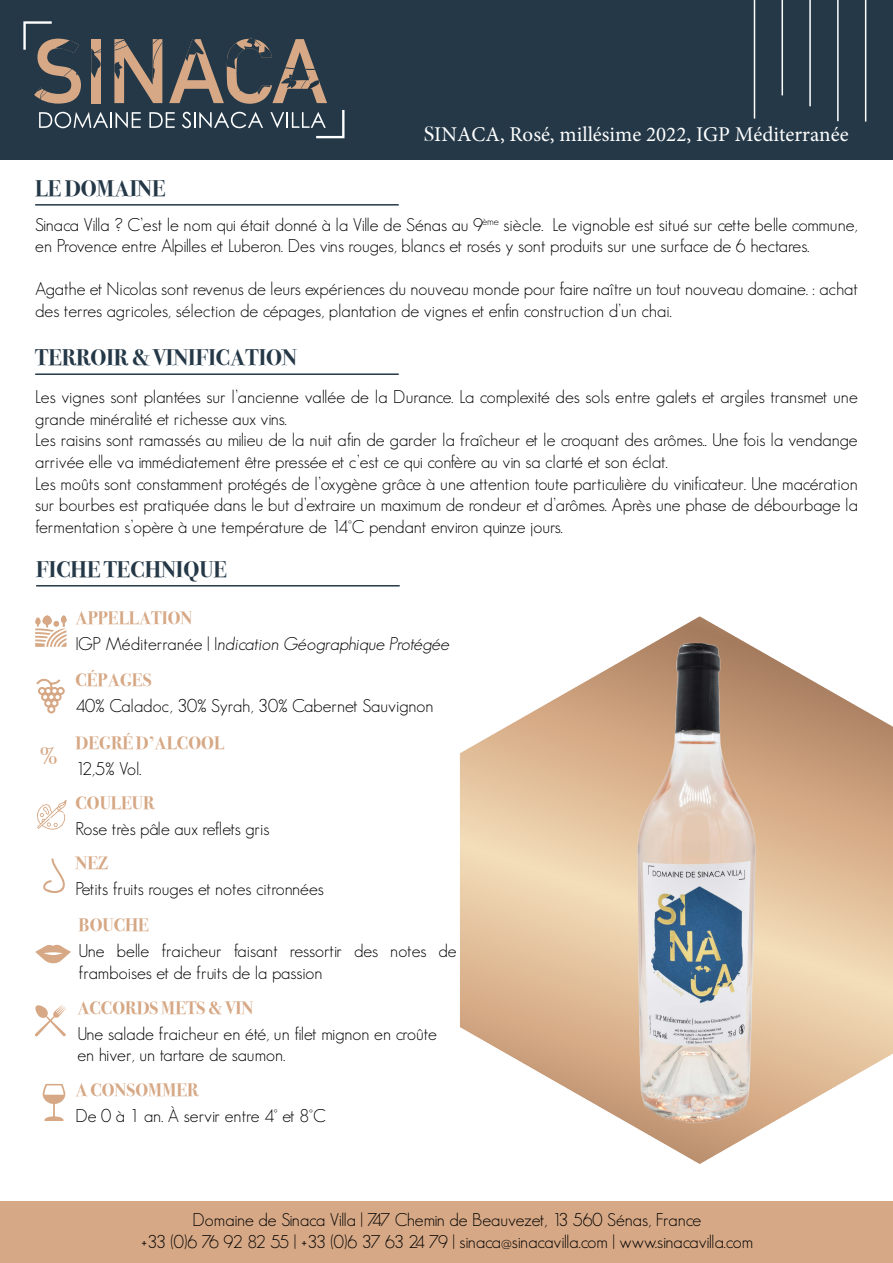
<style>
.page{position:relative;width:893px;height:1263px;background:#fff}
.page>*{position:absolute;margin:0;border:0;box-sizing:border-box;transform-origin:0 0}
.t1{font:24px "Bodoni Svty Two OSITCTT";color:#d6a885}
.t2{font:700 22.5px "Bodoni Svty Two OSITCTT";color:#243847}
.t3{font:21px "Minion Pro";color:#fff}
.t4{font:300 18px/21.6px "Geosans";color:#000}
.t5{font:300 18px "Geosans";letter-spacing:-.035em;color:#000001}
.t6{font:700 18px "Bodoni Svty Two OSITCTT";color:#d6a885}
.t7{font:300 18px "Geosans";color:#000001}
.t8{font:italic 300 18px "Geosans";color:#000}
.s1{font-family:"Bodoni Svty Two OSITCTT"}
.s2{font-style:normal}
</style>
<div class="page">
<div style="left:0;top:0;width:893px;height:160px;background:#243847"></div>
<hr style="left:754px;top:0;width:1px;height:119px;background:#fff">
<hr style="left:781px;top:0;width:2px;height:95px;background:#fff">
<hr style="left:809px;top:0;width:2px;height:106px;background:#fff">
<hr style="left:837px;top:0;width:2px;height:121px;background:#fff">
<hr style="left:865px;top:0;width:1px;height:122px;background:#fff">
<div style="left:91px;top:39px;width:10px;height:64px;background:#d6a885"></div>
<svg style="left:91px;top:49px;width:10px;height:29px"></svg>
<svg style="left:114px;top:39px;width:48px;height:64px"></svg>
<svg style="left:169px;top:38px;width:158px;height:66px"></svg>
<svg style="left:23px;top:21px;width:58px;height:83px"></svg>
<svg style="left:39px;top:112px;width:102px;height:16px"></svg>
<svg style="left:149px;top:112px;width:26px;height:16px"></svg>
<svg style="left:182px;top:112px;width:81px;height:16px"></svg>
<svg style="left:270px;top:110px;width:74px;height:28px"></svg>
<hr style="left:35px;top:204px;width:364px;height:2px;background:#243847">
<hr style="left:35px;top:373px;width:364px;height:2px;background:#243847">
<hr style="left:36px;top:585px;width:364px;height:1px;background:#243847">
<img style="left:460px;top:616px;width:433px;height:548px">
<svg style="left:35px;top:615px;width:32px;height:32px"></svg>
<svg style="left:35px;top:944px;width:36px;height:20px"></svg>
<svg style="left:43px;top:858px;width:22px;height:35px"></svg>
<svg style="left:37px;top:800px;width:30px;height:29px"></svg>
<svg style="left:35px;top:1004px;width:31px;height:32px"></svg>
<svg style="left:42px;top:1084px;width:24px;height:37px"></svg>
<div style="left:0;top:1201px;width:893px;height:62px;background:#d6a885"></div>
<svg style="left:36px;top:679px;width:29px;height:34px"></svg>
<img style="left:613px;top:623px;width:165px;height:514px">
<p class="t3" style="left:424px;top:122px;width:426px"><span class="s1">S</span>INACA, Rosé, millésime 2022, IGP Méditerranée</p>
<p class="t2" style="left:35px;top:175px;width:132px">LE DOMAINE</p>
<p class="t4" style="left:35px;top:214px;width:824px">Sinaca Villa ? C’est le nom qui était donné à la Ville de Sénas au 9<sup>ème</sup> siècle. Le vignoble est situé sur cette belle commune, en Provence entre Alpilles et Luberon. Des vins rouges, blancs et rosés y sont produits sur une surface de 6 hectares.</p>
<p class="t4" style="left:35px;top:278px;width:824px">Agathe et Nicolas sont revenus de leurs expériences du nouveau monde pour faire naître un tout nouveau domaine. : achat des terres agricoles, sélection de cépages, plantation de vignes et enfin construction d’un chai.</p>
<p class="t2" style="left:35px;top:344px;width:263px">TERROIR &amp; VINIFICATION</p>
<p class="t4" style="left:35px;top:386px;width:824px">Les vignes sont plantées sur l’ancienne vallée de la Durance. La complexité des sols entre galets et argiles transmet une grande minéralité et richesse aux vins.</p>
<p class="t4" style="left:35px;top:429px;width:824px">Les raisins sont ramassés au milieu de la nuit afin de garder la fraîcheur et le croquant des arômes.. Une fois la vendange arrivée elle va immédiatement être pressée et c’est ce qui confère au vin sa clarté et son éclat.</p>
<p class="t4" style="left:35px;top:473px;width:824px;text-align:justify">Les moûts sont constamment protégés de l’oxygène grâce à une attention toute particulière du vinificateur. Une macération sur bourbes est pratiquée dans le but d’extraire un maximum de rondeur et d’arômes. Après une phase de débourbage la fermentation s’opère à une température de 14°C pendant environ quinze jours.</p>
<p class="t2" style="left:36px;top:556px;width:192px">FICHE TECHNIQUE</p>
<p class="t6" style="left:75px;top:607px;width:118px">APPELLATION</p>
<p class="t8" style="left:75px;top:633px;width:376px"><span class="s2">IGP Méditerranée | I</span>ndication Géographique Protégée</p>
<p class="t1" style="left:40px;top:741px;width:19px">%</p>
<p class="t6" style="left:75px;top:670px;width:78px">CÉPAGES</p>
<p class="t4" style="left:75px;top:695px;width:360px">40% Caladoc, 30% Syrah, 30% Cabernet Sauvignon</p>
<p class="t6" style="left:75px;top:733px;width:150px">DEGRÉ D’ALCOOL</p>
<p class="t4" style="left:75px;top:758px;width:68px">12,5% Vol.</p>
<p class="t6" style="left:75px;top:792px;width:81px">COULEUR</p>
<p class="t4" style="left:75px;top:818px;width:195px">Rose très pâle aux reflets gris</p>
<p class="t6" style="left:75px;top:853px;width:34px">NEZ</p>
<p class="t4" style="left:75px;top:878px;width:250px">Petits fruits rouges et notes citronnées</p>
<p class="t6" style="left:79px;top:915px;width:72px">BOUCHE</p>
<p class="t4" style="left:79px;top:940px;width:380px">Une belle fraicheur faisant ressortir des notes de framboises et de fruits de la passion</p>
<p class="t6" style="left:77px;top:997px;width:178px">ACCORDS METS &amp; VIN</p>
<p class="t4" style="left:77px;top:1023px;width:361px">Une salade fraicheur en été, un filet mignon en croûte en hiver, un tartare de saumon.</p>
<p class="t6" style="left:75px;top:1079px;width:125px">A CONSOMMER</p>
<p class="t4" style="left:75px;top:1105px;width:252px">De 0 à 1 an. À servir entre 4° et 8°C</p>
<p class="t7" style="left:192px;top:1210px;width:510px">Domaine de Sinaca Villa | 747 Chemin de Beauvezet, 13 560 Sénas, France</p>
<p class="t5" style="left:141px;top:1231px;width:614px">+33 (0)6 76 92 82 55 | +33 (0)6 37 63 24 79 | sinaca@sinacavilla.com | www.sinacavilla.com</p>
</div>
